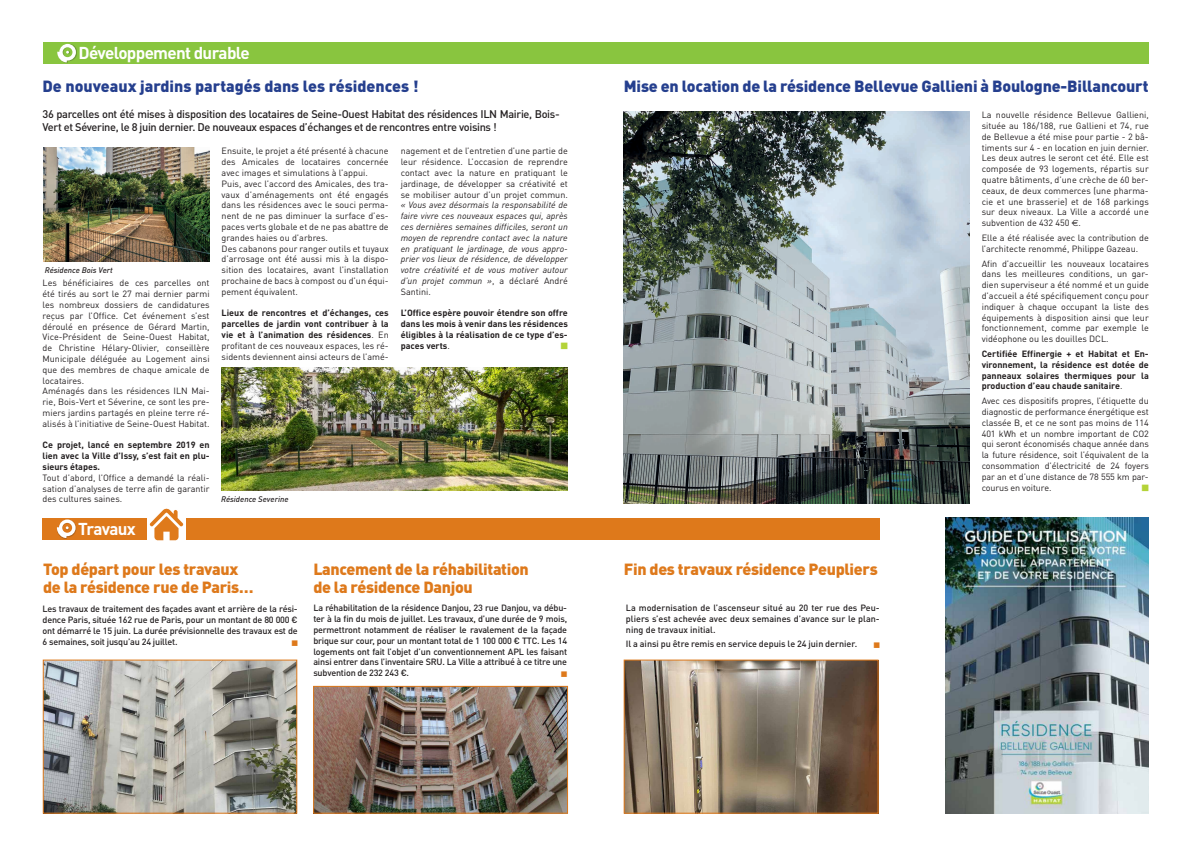
<style>
.page{position:relative;width:1191px;height:842px;background:#fff}
.page>*{position:absolute;margin:0;border:0;box-sizing:border-box;transform-origin:0 0}
.t1{font:700 17px "DINOT";letter-spacing:-.04em;color:#fff}
.t2{font:900 16px/18px "DINOT";letter-spacing:-.02em;color:#de791b}
.t3{font:900 16px "DINOT";letter-spacing:-.01em;color:#253f8e}
.t4{font:500 11px/13.2px "DINOT";letter-spacing:-.03em;color:#231f20}
.t5{font:9px/10.8px "DINOT";color:#231f20;text-align:justify}
.t6{font:500 9px/10.8px "DINOT";letter-spacing:-.02em;color:#231f20;text-align:justify}
.t7{font:700 9px/10.8px "DINOT";color:#231f20;text-align:justify}
.t8{font:italic 9px/10.8px "DINOT";color:#231f20;text-align:justify}
.t9{font:500 9px "DINOT";color:#231f20}
.t10{font:italic 500 8px "DINOT";color:#231f20}
.s1{font-weight:400}
.s2{font-style:normal}
.s3{font-family:"Euro Sans"}
</style>
<div class="page">
<div style="left:43px;top:518px;width:836px;height:21px;background:#de791b"></div>
<div style="left:57px;top:520px;width:19px;height:19px;background:#231f20;opacity:.27"></div>
<svg style="left:57px;top:519px;width:19px;height:19px"></svg>
<img style="left:147px;top:508px;width:39px;height:32px">
<img style="left:45px;top:662px;width:250px;height:149px">
<div style="left:43px;top:660px;width:254px;height:153px;border:1px solid #de791b"></div>
<img style="left:315px;top:688px;width:251px;height:123px">
<div style="left:313px;top:686px;width:255px;height:127px;border:1px solid #de791b"></div>
<img style="left:626px;top:662px;width:250px;height:149px">
<div style="left:624px;top:660px;width:254px;height:153px;border:1px solid #de791b"></div>
<img style="left:945px;top:518px;width:203px;height:296px">
<div style="left:43px;top:43px;width:1105px;height:21px;background:#89c53f"></div>
<div style="left:57px;top:44px;width:20px;height:19px;background:#231f20;opacity:.27"></div>
<svg style="left:57px;top:44px;width:19px;height:18px"></svg>
<img style="left:624px;top:111px;width:345px;height:392px">
<img style="left:43px;top:147px;width:167px;height:114px">
<img style="left:222px;top:367px;width:346px;height:124px">
<h1 class="t1" style="left:79px;top:40px;width:173px">Développement durable</h1>
<h2 class="t3" style="left:43px;top:74px;width:378px">De nouveaux jardins partagés dans les résidences !</h2>
<p class="t4" style="left:43px;top:107px;width:518px">36 parcelles ont été mises à disposition des locataires de Seine-Ouest Habitat des résidences ILN Mairie, Bois-<br>Vert et Séverine, le 8 juin dernier. De nouveaux espaces d’échanges et de rencontres entre voisins !</p>
<p class="t10" style="left:45px;top:264px;width:69px">Résidence Bois Vert</p>
<p class="t5" style="left:43px;top:277px;width:169px;text-align:left">Les bénéficiaires de ces parcelles ont été tirés au sort le 27 mai dernier parmi les nombreux dossiers de candidatures reçus par l’Office. Cet événement s’est déroulé en présence de Gérard Martin, Vice-Président de Seine-Ouest Habitat, de Christine Hélary-Olivier, conseillère Municipale déléguée au Logement ainsi que des membres de chaque amicale de locataires.<br>Aménagés dans les résidences ILN Mai&shy;rie, Bois-Vert et Séverine, ce sont les pre&shy;miers jardins partagés en pleine terre ré&shy;alisés à l’initiative de Seine-Ouest Habitat.</p>
<p class="t7" style="left:43px;top:439px;width:169px">Ce projet, lancé en septembre 2019 en lien avec la Ville d’Issy, s’est fait en plu&shy;sieurs étapes.</p>
<p class="t5" style="left:43px;top:471px;width:169px">Tout d’abord, l’Office a demandé la réali&shy;sation d’analyses de terre afin de garantir des cultures saines.</p>
<p class="t5" style="left:222px;top:145px;width:169px;text-align:left">Ensuite, le projet a été présenté à chacune des Amicales de locataires concernée avec images et simulations à l’appui.<br>Puis, avec l’accord des Amicales, des tra&shy;vaux d’aménagements ont été engagés dans les résidences avec le souci perma&shy;nent de ne pas diminuer la surface d’es&shy;paces verts globale et de ne pas abattre de grandes haies ou d’arbres.<br>Des cabanons pour ranger outils et tuyaux d’arrosage ont été aussi mis à la dispo&shy;sition des locataires, avant l’installation prochaine de bacs à compost ou d’un équi&shy;pement équivalent.</p>
<p class="t7" style="left:222px;top:307px;width:169px">Lieux de rencontres et d’échanges, ces parcelles de jardin vont contribuer à la vie et à l’animation des résidences<span class="s1">. En profitant de ces nouveaux espaces, les ré&shy;sidents deviennent ainsi acteurs de l’amé-</span></p>
<p class="t10" style="left:221px;top:493px;width:69px">Résidence Severine</p>
<p class="t5" style="left:401px;top:145px;width:169px">nagement et de l’entretien d’une partie de leur résidence. L’occasion de reprendre contact avec la nature en pratiquant le jardinage, de développer sa créativité et se mobiliser autour d’un projet commun.</p>
<p class="t8" style="left:401px;top:199px;width:169px">« Vous avez désormais la responsabilité de faire vivre ces nouveaux espaces qui, après ces dernières semaines difficiles, seront un moyen de reprendre contact avec la nature en pratiquant le jardinage, de vous appro&shy;prier vos lieux de résidence, de développer votre créativité et de vous motiver autour d’un projet commun »<span class="s2">, a déclaré André Santini.</span></p>
<p class="t7" style="left:401px;top:307px;width:169px">L’Office espère pouvoir étendre son offre dans les mois à venir dans les résidences éligibles à la réalisation de ce type d’es&shy;paces verts<span class="s1">.</span></p>
<h2 class="t3" style="left:624px;top:74px;width:526px">Mise en location de la résidence Bellevue Gallieni à Boulogne-Billancourt</h2>
<p class="t5" style="left:981px;top:109px;width:169px">La nouvelle résidence Bellevue Gallieni, située au 186/188, rue Gallieni et 74, rue de Bellevue a été mise pour partie - 2 bâ&shy;timents sur 4 - en location en juin dernier.<br>Les deux autres le seront cet été. Elle est composée de 93 logements, répartis sur quatre bâtiments, d’une crèche de 60 ber&shy;ceaux, de deux commerces (une pharma&shy;cie et une brasserie) et de 168 parkings sur deux niveaux. La Ville a accordé une subvention de 432 450 <span class="s3">e</span>.</p>
<p class="t5" style="left:981px;top:232px;width:169px">Elle a été réalisée avec la contribution de l’architecte renommé, Philippe Gazeau.</p>
<p class="t5" style="left:981px;top:257px;width:169px">Afin d’accueillir les nouveaux locataires dans les meilleures conditions, un gar&shy;dien superviseur a été nommé et un guide d’accueil a été spécifiquement conçu pour indiquer à chaque occupant la liste des équipements à disposition ainsi que leur fonctionnement, comme par exemple le vidéophone ou les douilles DCL.</p>
<p class="t7" style="left:981px;top:348px;width:169px">Certifiée Effinergie + et Habitat et En&shy;vironnement, la résidence est dotée de panneaux solaires thermiques pour la production d’eau chaude sanitaire<span class="s1">.</span></p>
<p class="t5" style="left:981px;top:395px;width:169px">Avec ces dispositifs propres, l’étiquette du diagnostic de performance énergétique est classée B, et ce ne sont pas moins de 114<br>401 kWh et un nombre important de CO2 qui seront économisés chaque année dans la future résidence, soit l’équivalent de la consommation d’électricité de 24 foyers par an et d’une distance de 78 555 km par&shy;courus en voiture.</p>
<h1 class="t1" style="left:78px;top:516px;width:59px">Travaux</h1>
<h2 class="t2" style="left:43px;top:559px;width:212px">Top départ pour les travaux de la résidence rue de Paris…</h2>
<h2 class="t2" style="left:313px;top:559px;width:217px">Lancement de la réhabilitation de la résidence Danjou</h2>
<h2 class="t2" style="left:624px;top:559px;width:255px">Fin des travaux résidence Peupliers</h2>
<p class="t6" style="left:313px;top:602px;width:255px">La réhabilitation de la résidence Danjou, 23 rue Danjou, va débu&shy;ter à la fin du mois de juillet. Les travaux, d’une durée de 9 mois, permettront notamment de réaliser le ravalement de la façade brique sur cour, pour un montant total de 1 100 000 € TTC. Les 14 logements ont fait l’objet d’un conventionnement APL les faisant ainsi entrer dans l’inventaire SRU. La Ville a attribué à ce titre une subvention de 232 243 €.</p>
<p class="t6" style="left:626px;top:602px;width:255px">La modernisation de l’ascenseur situé au 20 ter rue des Peu&shy;pliers s’est achevée avec deux semaines d’avance sur le plan&shy;ning de travaux initial.</p>
<p class="t6" style="left:43px;top:603px;width:257px">Les travaux de traitement des façades avant et arrière de la rési&shy;dence Paris, située 162 rue de Paris, pour un montant de 80 000 € ont démarré le 15 juin. La durée prévisionnelle des travaux est de 6 semaines, soit jusqu’au 24 juillet.</p>
<p class="t9" style="left:626px;top:636px;width:233px">Il a ainsi pu être remis en service depuis le 24 juin dernier.</p>
</div>
